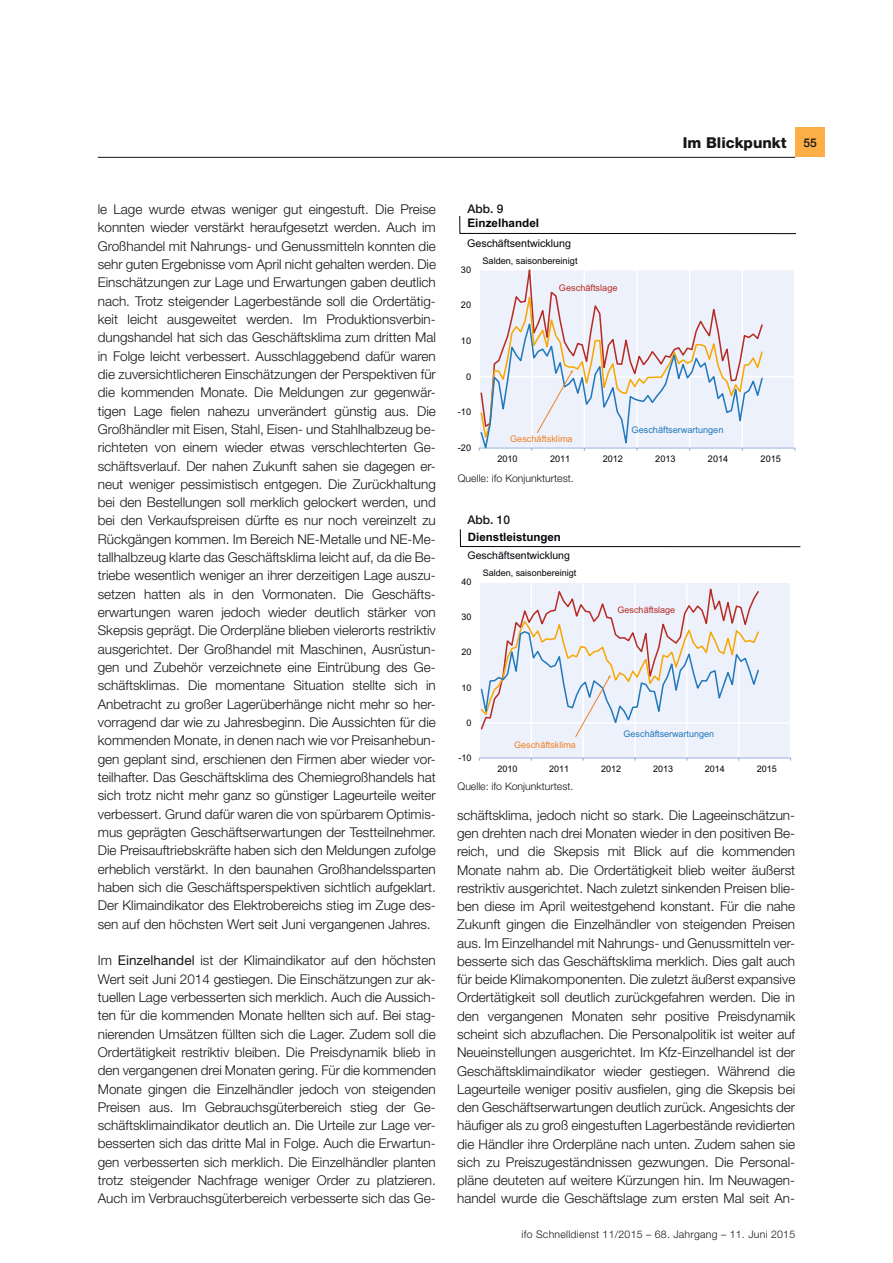
<style>
.page{position:relative;width:893px;height:1263px;background:#fff}
.page>*{position:absolute;margin:0;border:0;box-sizing:border-box;transform-origin:0 0}
.t1{font:800 15px "Helvetica Neue LT Std";color:#151616}
.Fliesstext{font:300 13.5px/18.3px "Helvetica Neue LT Std";color:#151616;text-align:justify}
.fett_8pt{font:500 12px "Helvetica Neue LT Std";color:#151616}
.t2{font:700 11.7px "Arial";color:#020408}
.t3{font:700 11.55px "Arial";color:#020408}
.t4{font:10.65px "Arial";color:#020408}
.Literatur{font:300 10.5px "Helvetica Neue LT Std";color:#151616}
.Literatur-2{font:300 10.5px "Helvetica Neue LT Std";letter-spacing:.025em;color:#151616}
.t5{font:10.5px "Arial";color:#020408}
.t6{font:9.15px "Arial";color:#020408}
.t7{font:9.15px "Arial";color:#2178ba}
.t8{font:9.15px "Arial";color:#f18022}
.t9{font:9.15px "Arial";color:#b72b22}
.t10{font:9px "Arial";color:#020408}
.t11{font:9px "Arial";color:#2178ba}
.t12{font:9px "Arial";color:#f18022}
.t13{font:9px "Arial";color:#b72b22}
.s1{font-weight:500;font-size:12px}
.s2{font-weight:400}
</style>
<div class="page">
<hr style="left:98px;top:157px;width:697px;height:1px;background:#151616">
<div style="left:795px;top:128px;width:30px;height:29px;background:#feae47"></div>
<svg style="left:478px;top:269px;width:317px;height:181px;background:#eef2fc"></svg>
<hr style="left:479px;top:376px;width:316px;height:1px;background:#fff">
<hr style="left:479px;top:270px;width:1px;height:178px;background:#fff">
<hr style="left:479px;top:448px;width:316px;height:1px;background:#97addf">
<div style="left:480px;top:270px;width:284px;height:16px;background:#edf1fc"></div>
<svg style="left:479px;top:286px;width:285px;height:165px;background:#e4e4eb"></svg>
<svg style="left:459px;top:216px;width:1px;height:17px"></svg>
<hr style="left:460px;top:233px;width:336px;height:1px;background:#020408">
<div style="left:480px;top:583px;width:310px;height:175px;background:#edf1fc"></div>
<hr style="left:479px;top:722px;width:312px;height:2px;background:#fff">
<hr style="left:479px;top:758px;width:312px;height:1px;background:#97addf">
<svg style="left:480px;top:583px;width:280px;height:154px;background:#e6e6ee"></svg>
<svg style="left:460px;top:529px;width:1px;height:17px"></svg>
<hr style="left:460px;top:546px;width:340px;height:1px;background:#020408">
<p class="t1" style="left:683px;top:133px;width:135px">Im Blickpunkt <span class="s1">55</span></p>
<p class="Fliesstext" style="left:98px;top:200px;width:340px;text-align:left">le Lage wurde etwas weniger gut eingestuft. Die Preise konnten wieder verstärkt heraufgesetzt werden. Auch im Großhandel mit Nahrungs- und Genussmitteln konnten die sehr guten Ergebnisse vom April nicht gehalten werden. Die Einschätzungen zur Lage und Erwartungen gaben deutlich nach. Trotz steigender Lagerbestände soll die Ordertätig&shy;keit leicht ausgeweitet werden. Im Produktionsverbin&shy;dungshandel hat sich das Geschäftsklima zum dritten Mal in Folge leicht verbessert. Ausschlaggebend dafür waren die zuversichtlicheren Einschätzungen der Perspektiven für die kommenden Monate. Die Meldungen zur gegenwär&shy;tigen Lage fielen nahezu unverändert günstig aus. Die Großhändler mit Eisen, Stahl, Eisen- und Stahlhalbzeug be&shy;richteten von einem wieder etwas verschlechterten Ge&shy;schäftsverlauf. Der nahen Zukunft sahen sie dagegen er&shy;neut weniger pessimistisch entgegen. Die Zurückhaltung bei den Bestellungen soll merklich gelockert werden, und bei den Verkaufspreisen dürfte es nur noch vereinzelt zu Rückgängen kommen. Im Bereich NE-Metalle und NE-Me&shy;tallhalbzeug klarte das Geschäftsklima leicht auf, da die Be&shy;triebe wesentlich weniger an ihrer derzeitigen Lage auszu&shy;setzen hatten als in den Vormonaten. Die Geschäfts&shy;erwartungen waren jedoch wieder deutlich stärker von Skepsis geprägt. Die Orderpläne blieben vielerorts restriktiv ausgerichtet. Der Großhandel mit Maschinen, Ausrüstun&shy;gen und Zubehör verzeichnete eine Eintrübung des Ge&shy;schäftsklimas. Die momentane Situation stellte sich in Anbetracht zu großer Lagerüberhänge nicht mehr so her&shy;vorragend dar wie zu Jahresbeginn. Die Aussichten für die kommenden Monate, in denen nach wie vor Preisanhebun&shy;gen geplant sind, erschienen den Firmen aber wieder vor&shy;teilhafter. Das Geschäftsklima des Chemiegroßhandels hat sich trotz nicht mehr ganz so günstiger Lageurteile weiter verbessert. Grund dafür waren die von spürbarem Optimis&shy;mus geprägten Geschäftserwartungen der Testteilnehmer.<br>Die Preisauftriebskräfte haben sich den Meldungen zufolge erheblich verstärkt. In den baunahen Großhandelssparten haben sich die Geschäftsperspektiven sichtlich aufgeklart.<br>Der Klimaindikator des Elektrobereichs stieg im Zuge des&shy;sen auf den höchsten Wert seit Juni vergangenen Jahres.</p>
<p class="Fliesstext" style="left:98px;top:951px;width:340px">Im <span class="s2">Einzelhandel</span> ist der Klimaindikator auf den höchsten Wert seit Juni 2014 gestiegen. Die Einschätzungen zur ak&shy;tuellen Lage verbesserten sich merklich. Auch die Aussich&shy;ten für die kommenden Monate hellten sich auf. Bei stag&shy;nierenden Umsätzen füllten sich die Lager. Zudem soll die Ordertätigkeit restriktiv bleiben. Die Preisdynamik blieb in den vergangenen drei Monaten gering. Für die kommenden Monate gingen die Einzelhändler jedoch von steigenden Preisen aus. Im Gebrauchsgüterbereich stieg der Ge&shy;schäftsklimaindikator deutlich an. Die Urteile zur Lage ver&shy;besserten sich das dritte Mal in Folge. Auch die Erwartun&shy;gen verbesserten sich merklich. Die Einzelhändler planten trotz steigender Nachfrage weniger Order zu platzieren.<br>Auch im Verbrauchsgüterbereich verbesserte sich das Ge-</p>
<p class="fett_8pt" style="left:468px;top:201px;width:38px">Abb. 9</p>
<p class="t2" style="left:467px;top:215px;width:73px">Einzelhandel</p>
<p class="t6" style="left:482px;top:254px;width:97px">Salden, saisonbereinigt</p>
<p class="t4" style="left:467px;top:236px;width:106px">Geschäftsentwicklung</p>
<p class="t6" style="left:461px;top:263px;width:12px">30</p>
<p class="t6" style="left:461px;top:299px;width:12px">20</p>
<p class="t6" style="left:461px;top:335px;width:12px">10</p>
<p class="t6" style="left:466px;top:370px;width:7px">0</p>
<p class="t6" style="left:458px;top:406px;width:15px">-10</p>
<p class="t6" style="left:458px;top:442px;width:15px">-20</p>
<p class="t9" style="left:559px;top:282px;width:60px">Geschäftslage</p>
<p class="t8" style="left:510px;top:433px;width:64px">Geschäftsklima</p>
<p class="t7" style="left:631px;top:424px;width:93px">Geschäftserwartungen</p>
<p class="t6" style="left:497px;top:453px;width:22px">2010</p>
<p class="t6" style="left:550px;top:453px;width:22px">2011</p>
<p class="t6" style="left:603px;top:453px;width:22px">2012</p>
<p class="t6" style="left:655px;top:453px;width:22px">2013</p>
<p class="t6" style="left:708px;top:453px;width:22px">2014</p>
<p class="t6" style="left:761px;top:453px;width:22px">2015</p>
<p class="Literatur" style="left:458px;top:472px;width:117px">Quelle: ifo Konjunkturtest.</p>
<p class="fett_8pt" style="left:467px;top:513px;width:44px">Abb. 10</p>
<p class="t3" style="left:468px;top:529px;width:95px">Dienstleistungen</p>
<p class="t10" style="left:483px;top:567px;width:95px">Salden, saisonbereinigt</p>
<p class="t5" style="left:468px;top:549px;width:104px">Geschäftsentwicklung</p>
<p class="t10" style="left:462px;top:576px;width:12px">40</p>
<p class="t10" style="left:462px;top:611px;width:12px">30</p>
<p class="t10" style="left:462px;top:646px;width:12px">20</p>
<p class="t10" style="left:462px;top:681px;width:12px">10</p>
<p class="t10" style="left:467px;top:717px;width:7px">0</p>
<p class="t10" style="left:459px;top:752px;width:15px">-10</p>
<p class="t12" style="left:514px;top:739px;width:63px">Geschäftsklima</p>
<p class="t13" style="left:618px;top:604px;width:59px">Geschäftslage</p>
<p class="t11" style="left:623px;top:728px;width:92px">Geschäftserwartungen</p>
<p class="t10" style="left:497px;top:762px;width:22px">2010</p>
<p class="t10" style="left:549px;top:762px;width:22px">2011</p>
<p class="t10" style="left:601px;top:762px;width:22px">2012</p>
<p class="t10" style="left:653px;top:762px;width:22px">2013</p>
<p class="t10" style="left:705px;top:762px;width:22px">2014</p>
<p class="t10" style="left:757px;top:762px;width:22px">2015</p>
<p class="Literatur" style="left:458px;top:780px;width:117px">Quelle: ifo Konjunkturtest.</p>
<p class="Fliesstext" style="left:457px;top:805px;width:340px">schäftsklima, jedoch nicht so stark. Die Lageeinschätzun&shy;gen drehten nach drei Monaten wieder in den positiven Be&shy;reich, und die Skepsis mit Blick auf die kommenden Monate nahm ab. Die Ordertätigkeit blieb weiter äußerst restriktiv ausgerichtet. Nach zuletzt sinkenden Preisen blie&shy;ben diese im April weitestgehend konstant. Für die nahe Zukunft gingen die Einzelhändler von steigenden Preisen aus. Im Einzelhandel mit Nahrungs- und Genussmitteln ver&shy;besserte sich das Geschäftsklima merklich. Dies galt auch für beide Klimakomponenten. Die zuletzt äußerst expansive Ordertätigkeit soll deutlich zurückgefahren werden. Die in den vergangenen Monaten sehr positive Preisdynamik scheint sich abzuflachen. Die Personalpolitik ist weiter auf Neueinstellungen ausgerichtet. Im Kfz-Einzelhandel ist der Geschäftsklimaindikator wieder gestiegen. Während die Lageurteile weniger positiv ausfielen, ging die Skepsis bei den Geschäftserwartungen deutlich zurück. Angesichts der häufiger als zu groß eingestuften Lagerbestände revidierten die Händler ihre Orderpläne nach unten. Zudem sahen sie sich zu Preiszugeständnissen gezwungen. Die Personal&shy;pläne deuteten auf weitere Kürzungen hin. Im Neuwagen&shy;handel wurde die Geschäftslage zum ersten Mal seit An-</p>
<p class="Literatur-2" style="left:522px;top:1228px;width:275px">ifo Schnelldienst 11/2015 – 68. Jahrgang – 11. Juni 2015</p>
</div>
